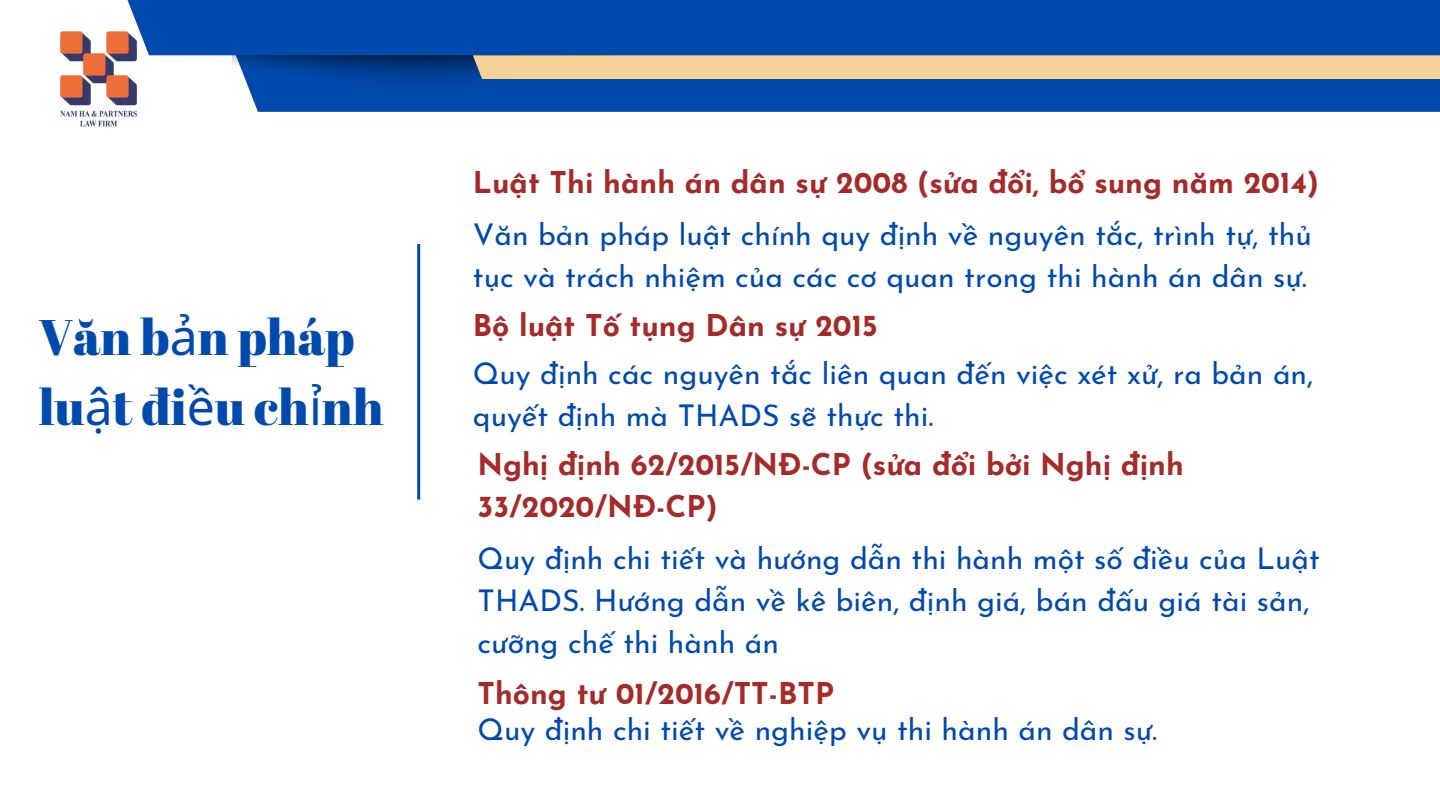
<style>
.page{position:relative;width:1440px;height:810px;background:#fff}
.page>*{position:absolute;margin:0;border:0;box-sizing:border-box;transform-origin:0 0}
.t1{font:50px/69.8px "Abril Fatface";color:#004aad}
.t2{font:30px/42px "Josefin Sans";color:#004aad}
.t3{font:700 30px/42px "Josefin Sans";color:#a52a2a}
.s1{font-family:"Noto Sans"}
</style>
<div class="page">
<div style="left:177px;top:0;width:1263px;height:112px;background:#004aad"></div>
<div style="left:109px;top:0;width:1331px;height:55px;background:#004aad"></div>
<img style="left:233px;top:55px;width:249px;height:37px">
<div style="left:473px;top:55px;width:967px;height:24px;background:#f4d298"></div>
<hr style="left:417px;top:244px;width:3px;height:256px;background:#004aad">
<img style="left:60px;top:18px;width:102px;height:109px">
<p class="t1" style="left:39px;top:301px;width:346px">Văn b<span class="s1">ả</span>n pháp lu<span class="s1">ậ</span>t đi<span class="s1">ề</span>u ch<span class="s1">ỉ</span>nh</p>
<p class="t3" style="left:473px;top:164px;width:848px">Luật Thi hành án dân sự 2008 (sửa đổi, bổ sung năm 2014)</p>
<p class="t2" style="left:473px;top:217px;width:841px">Văn bản pháp luật chính quy định về nguyên tắc, trình tự, thủ tục và trách nhiệm của các cơ quan trong thi hành án dân sự.</p>
<p class="t3" style="left:473px;top:307px;width:406px">Bộ luật Tố tụng Dân sự 2015</p>
<h2 class="t2" style="left:473px;top:356px;width:842px">Quy định các nguyên tắc liên quan đến việc xét xử, ra bản án, quyết định mà THADS sẽ thực thi.</h2>
<h1 class="t3" style="left:478px;top:446px;width:708px">Nghị định 62/2015/NĐ-CP (sửa đổi bởi Nghị định<br>33/2020/NĐ-CP)</h1>
<p class="t2" style="left:478px;top:541px;width:844px">Quy định chi tiết và hướng dẫn thi hành một số điều của Luật<br>THADS. Hướng dẫn về kê biên, định giá, bán đấu giá tài sản, cưỡng chế thi hành án</p>
<h2 class="t3" style="left:478px;top:676px;width:358px">Thông tư 01/2016/TT-BTP</h2>
<h2 class="t2" style="left:478px;top:712px;width:681px">Quy định chi tiết về nghiệp vụ thi hành án dân sự.</h2>
</div>
